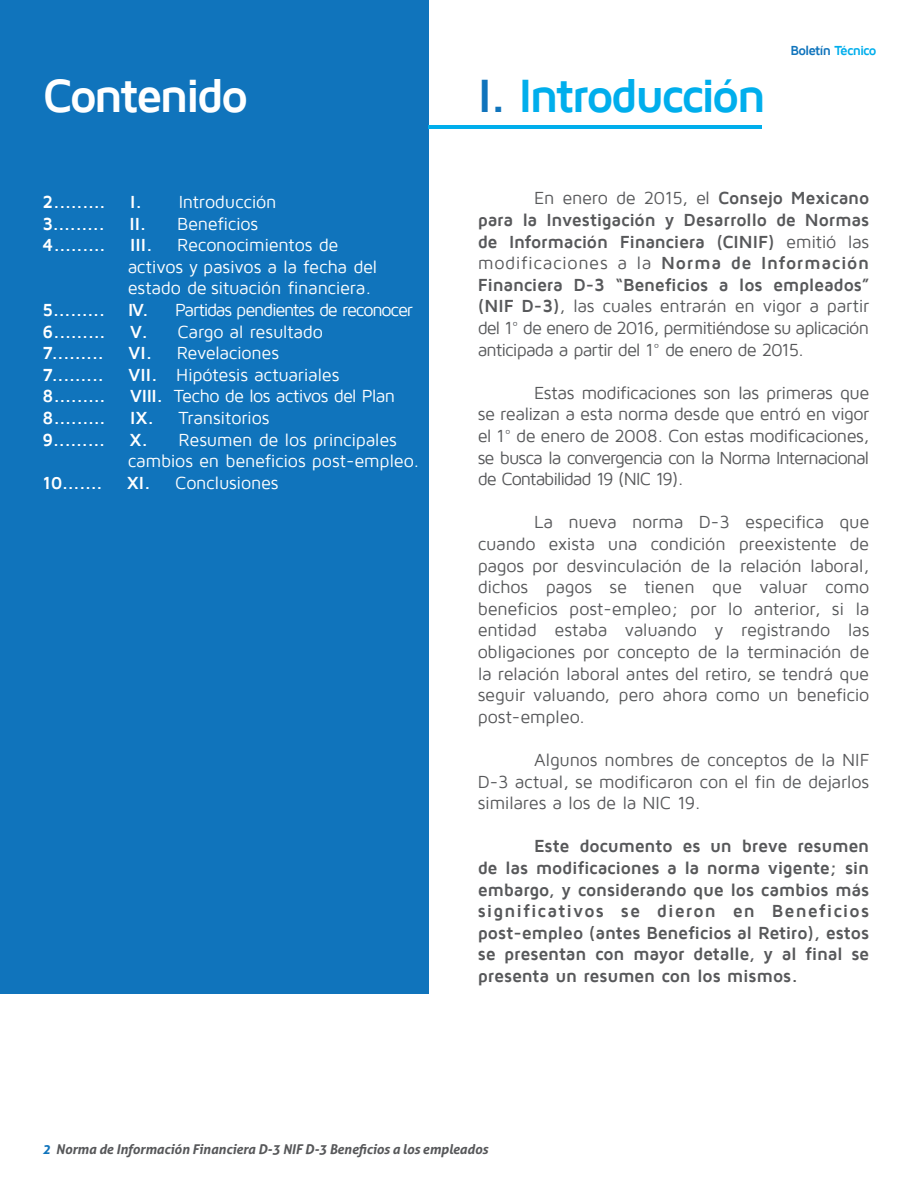
<style>
.page{position:relative;width:918px;height:1188px;background:#fff}
.page>*{position:absolute;margin:0;border:0;box-sizing:border-box;transform-origin:0 0}
.t1{font:700 48px "Maven Pro";letter-spacing:-.06em;color:#00aeec}
.t2{font:700 48px "Maven Pro";letter-spacing:-.065em;color:#fff}
.t3{font:18px/21.6px "Maven Pro";letter-spacing:-.03em;color:#57585a;text-align:justify}
.t4{font:700 18px/21.6px "Maven Pro";letter-spacing:-.015em;color:#57585a;text-align:justify}
.t5{font:18px/21.6px "Maven Pro";letter-spacing:-.015em;color:#fff;text-align:center}
.t6{font:700 18px "Maven Pro";color:#fff}
.t7{font:18px "Maven Pro";letter-spacing:-.065em;color:#fff}
.t8{font:18px "Maven Pro";letter-spacing:-.04em;color:#fff}
.t9{font:italic 700 13.5px "Aller";letter-spacing:-.01em;color:#57585a}
.t10{font:700 13.5px "Maven Pro";letter-spacing:-.065em;color:#1074bc}
.s1{color:#1074bc}
.s2{color:#00aeec}
.s3{font-weight:700}
</style>
<div class="page">
<div style="left:0;top:0;width:429px;height:993px;background:#1074bc"></div>
<hr style="left:429px;top:125px;width:333px;height:4px;background:#00aeec">
<h1 class="t2" style="left:43px;top:70px;width:207px">Contenido</h1>
<h1 class="t1" style="left:478px;top:70px;width:291px"><span class="s1">I.</span> Introducción</h1>
<p class="t10" style="left:790px;top:44px;width:88px">Boletín <span class="s2">Técnico</span></p>
<p class="t6" style="left:43px;top:192px;width:65px">2.........</p>
<p class="t5" style="left:130px;top:191px;width:148px"><span class="s3">I.</span> Introducción</p>
<p class="t6" style="left:43px;top:214px;width:64px">3.........</p>
<p class="t5" style="left:129px;top:213px;width:130px"><span class="s3">II.</span> Beneficios</p>
<p class="t6" style="left:43px;top:236px;width:65px">4.........</p>
<p class="t6" style="left:130px;top:236px;width:24px">III.</p>
<p class="t5" style="left:128px;top:235px;width:251px">Reconocimientos de<br>activos y pasivos a la fecha del estado de situación financiera.</p>
<p class="t6" style="left:43px;top:300px;width:64px">5.........</p>
<p class="t7" style="left:128px;top:301px;width:286px"><span class="s3">IV.</span> Partidas pendientes de reconocer</p>
<p class="t6" style="left:43px;top:322px;width:65px">6.........</p>
<p class="t5" style="left:130px;top:321px;width:194px"><span class="s3">V.</span> Cargo al resultado</p>
<p class="t6" style="left:43px;top:344px;width:63px">7.........</p>
<p class="t5" style="left:128px;top:343px;width:152px"><span class="s3">VI.</span> Revelaciones</p>
<p class="t6" style="left:43px;top:365px;width:63px">7.........</p>
<p class="t5" style="left:128px;top:364px;width:212px"><span class="s3">VII.</span> Hipótesis actuariales</p>
<p class="t6" style="left:43px;top:387px;width:65px">8.........</p>
<p class="t8" style="left:130px;top:387px;width:266px"><span class="s3">VIII.</span> Techo de los activos del Plan</p>
<p class="t6" style="left:43px;top:408px;width:65px">8.........</p>
<p class="t5" style="left:130px;top:407px;width:141px"><span class="s3">IX.</span> Transitorios</p>
<p class="t6" style="left:43px;top:430px;width:64px">9.........</p>
<p class="t5" style="left:128px;top:429px;width:293px;text-align:left"><span class="s3">X.</span> Resumen de los principales cambios en beneficios post-empleo.</p>
<p class="t6" style="left:43px;top:473px;width:62px">10.......</p>
<p class="t5" style="left:127px;top:472px;width:153px"><span class="s3">XI.</span> Conclusiones</p>
<p class="t3" style="left:478px;top:188px;width:393px;text-indent:56px">En enero de 2015, el <span class="s3">Consejo Mexicano para la Investigación y Desarrollo de Normas de Información Financiera (CINIF)</span> emitió las modificaciones a la <span class="s3">Norma de Información Financiera D-3 “Beneficios a los empleados” (NIF D-3)</span>, las cuales entrarán en vigor a partir del 1° de enero de 2016, permitiéndose su aplicación anticipada a partir del 1° de enero de 2015.</p>
<p class="t3" style="left:478px;top:382px;width:393px;text-indent:56px">Estas modificaciones son las primeras que se realizan a esta norma desde que entró en vigor el 1° de enero de 2008. Con estas modificaciones, se busca la convergencia con la Norma Internacional de Contabilidad 19 (NIC 19).</p>
<p class="t3" style="left:478px;top:512px;width:393px;text-indent:56px">La nueva norma D-3 especifica que cuando exista una condición preexistente de pagos por desvinculación de la relación laboral, dichos pagos se tienen que valuar como beneficios post-empleo; por lo anterior, si la entidad estaba valuando y registrando las obligaciones por concepto de la terminación de la relación laboral antes del retiro, se tendrá que seguir valuando, pero ahora como un beneficio post-empleo.</p>
<p class="t3" style="left:478px;top:749px;width:393px;text-indent:56px">Algunos nombres de conceptos de la NIF D-3 actual, se modificaron con el fin de dejarlos similares a los de la NIC 19.</p>
<p class="t4" style="left:478px;top:836px;width:393px;text-indent:56px">Este documento es un breve resumen de las modificaciones a la norma vigente; sin embargo, y considerando que los cambios más significativos se dieron en Beneficios post-empleo (antes Beneficios al Retiro), estos se presentan con mayor detalle, y al final se presenta un resumen con los mismos.</p>
<p class="t9" style="left:43px;top:1141px;width:447px"><span class="s1">2</span> Norma de Información Financiera D-3 NIF D-3 Beneficios a los empleados</p>
</div>
